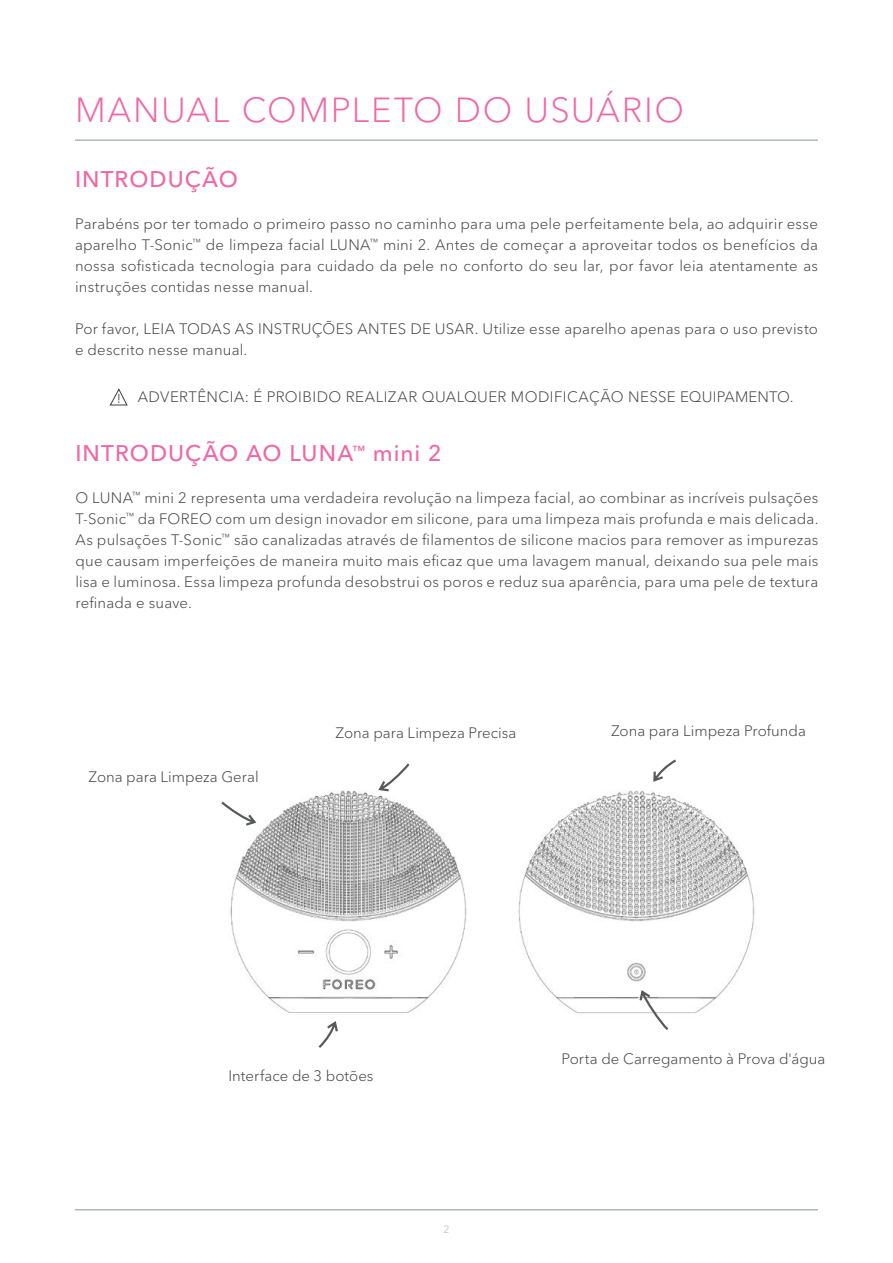
<style>
.page{position:relative;width:893px;height:1263px;background:#fff}
.page>*{position:absolute;margin:0;border:0;box-sizing:border-box;transform-origin:0 0}
.t1{font:300 34.5px "Avenir Next Cyr";letter-spacing:.045em;color:#f067a6}
.t2{font:500 22.5px "Avenir Next Cyr";letter-spacing:.045em;color:#f067a6}
.t3{font:300 15px/21px "Avenir Next Cyr";letter-spacing:.015em;color:#414042;text-align:justify}
.t4{font:300 10.5px "Avenir Next Cyr";color:#adb8bf}
</style>
<div class="page">
<hr style="left:75px;top:1209px;width:743px;height:1px;background:#adb8bf">
<img style="left:230px;top:790px;width:525px;height:224px">
<hr style="left:75px;top:139px;width:743px;height:2px;background:#adb8bf">
<svg style="left:109px;top:388px;width:19px;height:18px"></svg>
<svg style="left:653px;top:759px;width:23px;height:23px"></svg>
<svg style="left:638px;top:988px;width:33px;height:42px"></svg>
<svg style="left:318px;top:1021px;width:20px;height:27px"></svg>
<svg style="left:221px;top:799px;width:37px;height:28px"></svg>
<svg style="left:377px;top:763px;width:35px;height:30px"></svg>
<h1 class="t1" style="left:75px;top:90px;width:610px">MANUAL COMPLETO DO USUÁRIO</h1>
<h2 class="t2" style="left:75px;top:165px;width:164px">INTRODUÇÃO</h2>
<p class="t3" style="left:75px;top:213px;width:744px">Parabéns por ter tomado o primeiro passo no caminho para uma pele perfeitamente bela, ao adquirir esse aparelho T-Sonic<sup>™</sup> de limpeza facial LUNA<sup>™</sup> mini 2. Antes de começar a aproveitar todos os benefícios da nossa sofisticada tecnologia para cuidado da pele no conforto do seu lar, por favor leia atentamente as instruções contidas nesse manual.</p>
<p class="t3" style="left:75px;top:318px;width:744px">Por favor, LEIA TODAS AS INSTRUÇÕES ANTES DE USAR. Utilize esse aparelho apenas para o uso previsto e descrito nesse manual.</p>
<p class="t3" style="left:138px;top:387px;width:657px">ADVERTÊNCIA: É PROIBIDO REALIZAR QUALQUER MODIFICAÇÃO NESSE EQUIPAMENTO.</p>
<h2 class="t2" style="left:75px;top:439px;width:368px">INTRODUÇÃO AO LUNA<sup>™</sup> mini 2</h2>
<p class="t3" style="left:75px;top:487px;width:744px">O LUNA<sup>™</sup> mini 2 representa uma verdadeira revolução na limpeza facial, ao combinar as incríveis pulsações T-Sonic<sup>™</sup> da FOREO com um design inovador em silicone, para uma limpeza mais profunda e mais delicada.<br>As pulsações T-Sonic<sup>™</sup> são canalizadas através de filamentos de silicone macios para remover as impurezas que causam imperfeições de maneira muito mais eficaz que uma lavagem manual, deixando sua pele mais lisa e luminosa. Essa limpeza profunda desobstrui os poros e reduz sua aparência, para uma pele de textura refinada e suave.</p>
<p class="t3" style="left:88px;top:766px;width:172px">Zona para Limpeza Geral</p>
<p class="t3" style="left:336px;top:723px;width:182px">Zona para Limpeza Precisa</p>
<p class="t3" style="left:611px;top:720px;width:196px">Zona para Limpeza Profunda</p>
<p class="t3" style="left:228px;top:1065px;width:147px">Interface de 3 botões</p>
<p class="t4" style="left:443px;top:1223px;width:8px">2</p>
<p class="t3" style="left:562px;top:1048px;width:265px">Porta de Carregamento à Prova d'água</p>
</div>
